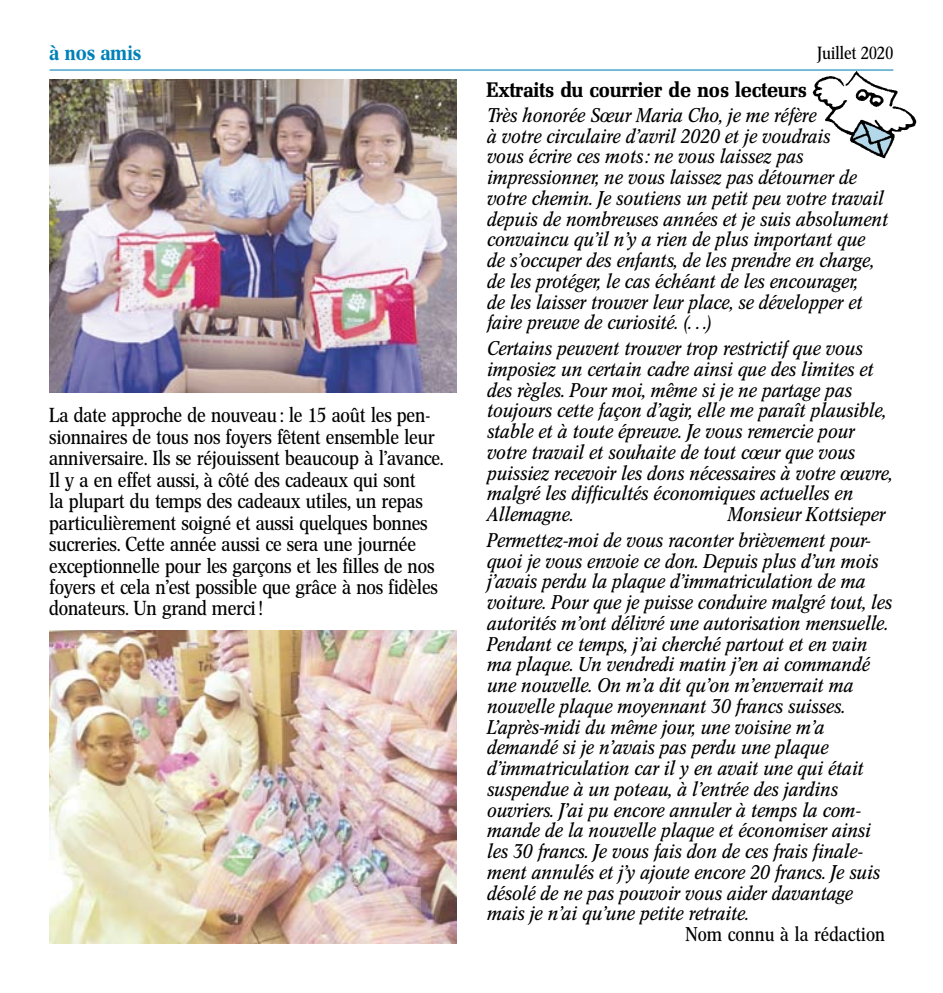
<style>
.page{position:relative;width:943px;height:993px;background:#fff}
.page>*{position:absolute;margin:0;border:0;box-sizing:border-box;transform-origin:0 0}
.t1{font:21px "Mel Bol";color:#000;scale:.96 1}
.t2{font:21px "Cnn Med";color:#0081b8}
.t3{font:20.12px/21.3px "Cnn Reg";color:#000;scale:1.05 1}
.t4{font:19.6px/20.8px "Cnn Ita";letter-spacing:.015em;color:#000}
.t5{font:19.6px "Cnn Reg";letter-spacing:.015em;color:#000}
.t6{font:17.5px "Cnn Reg";color:#000;scale:1.05 1}
</style>
<div class="page">
<hr style="left:50px;top:69px;width:843px;height:1px;background:#0081b8">
<img style="left:812px;top:69px;width:104px;height:63px">
<svg style="left:812px;top:86px;width:84px;height:73px"></svg>
<img style="left:50px;top:79px;width:406px;height:313px">
<img style="left:50px;top:630px;width:406px;height:313px">
<p class="t2" style="left:50px;top:40px;width:93px">à nos amis</p>
<p class="t6" style="left:817px;top:43px;width:74px">Juillet 2020</p>
<p class="t1" style="left:486px;top:78px;width:335px">Extraits du courrier de nos lecteurs</p>
<p class="t4" style="left:486px;top:105px;width:402px">Très honorée Sœur Maria Cho, je me réfère<br>à votre circulaire d’avril 2020 et je voudrais<br>vous écrire ces mots: ne vous laissez pas impressionner, ne vous laissez pas détourner de votre chemin. Je soutiens un petit peu votre travail depuis de nombreuses années et je suis absolument convaincu qu’il n’y a rien de plus important que<br>de s’occuper des enfants, de les prendre en charge, de les protéger, le cas échéant de les encourager,<br>de les laisser trouver leur place, se développer et faire preuve de curiosité. (. . .)</p>
<p class="t4" style="left:486px;top:338px;width:406px">Certains peuvent trouver trop restrictif que vous imposiez un certain cadre ainsi que des limites et des règles. Pour moi, même si je ne partage pas toujours cette façon d’agir, elle me paraît plausible, stable et à toute épreuve. Je vous remercie pour votre travail et souhaite de tout cœur que vous puissiez recevoir les dons nécessaires à votre œuvre, malgré les difficultés économiques actuelles en Allemagne.</p>
<p class="t3" style="left:50px;top:405px;width:376px">La date approche de nouveau: le 15 août les pen&shy;sionnaires de tous nos foyers fêtent ensemble leur anniversaire. Ils se réjouissent beaucoup à l’avance.<br>Il y a en effet aussi, à côté des cadeaux qui sont<br>la plupart du temps des cadeaux utiles, un repas particulièrement soigné et aussi quelques bonnes sucreries. Cette année aussi ce sera une journée exceptionnelle pour les garçons et les filles de nos foyers et cela n’est possible que grâce à nos fidèles donateurs. Un grand merci!</p>
<p class="t4" style="left:486px;top:501px;width:399px;line-height:25.7px;text-indent:241px">Monsieur Kottsieper<br>Permettez-moi de vous raconter brièvement pour-</p>
<p class="t4" style="left:486px;top:550px;width:406px">quoi je vous envoie ce don. Depuis plus d’un mois j’avais perdu la plaque d’immatriculation de ma voiture. Pour que je puisse conduire malgré tout, les autorités m’ont délivré une autorisation mensuelle.<br>Pendant ce temps, j’ai cherché partout et en vain ma plaque. Un vendredi matin j’en ai commandé une nouvelle. On m’a dit qu’on m’enverrait ma nouvelle plaque moyennant 30 francs suisses.<br>L’après-midi du même jour, une voisine m’a demandé si je n’avais pas perdu une plaque d’immatriculation car il y en avait une qui était suspendue à un poteau, à l’entrée des jardins ouvriers. J’ai pu encore annuler à temps la com&shy;mande de la nouvelle plaque et économiser ainsi les 30 francs. Je vous fais don de ces frais finale&shy;ment annulés et j’y ajoute encore 20 francs. Je suis désolé de ne pas pouvoir vous aider davantage mais je n’ai qu’une petite retraite.</p>
<p class="t5" style="left:686px;top:922px;width:201px">Nom connu à la rédaction</p>
</div>
